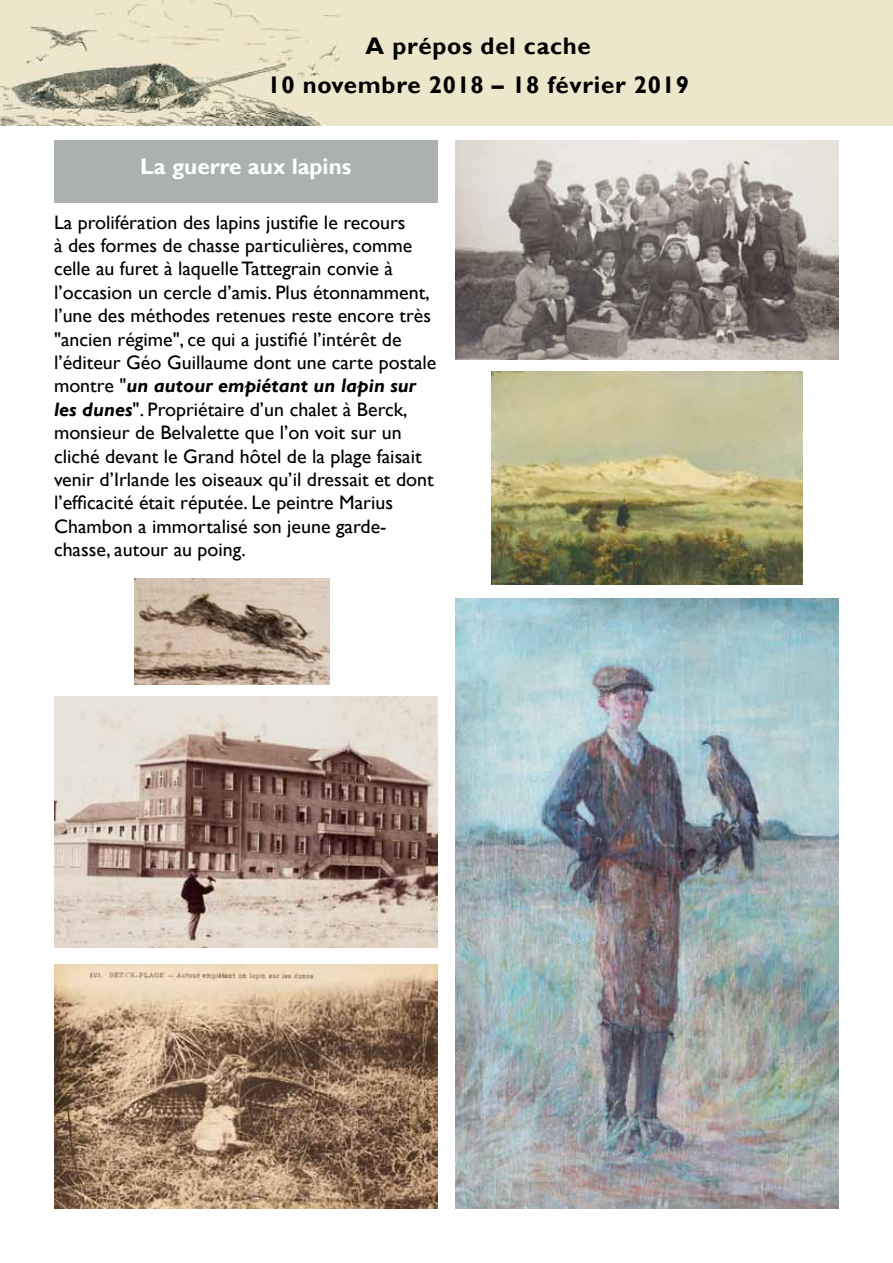
<style>
.page{position:relative;width:893px;height:1263px;background:#fff}
.page>*{position:absolute;margin:0;border:0;box-sizing:border-box;transform-origin:0 0}
.t1{font:700 24px/39px "Gill Sans";letter-spacing:.03em;color:#000;text-align:center}
.t2{font:700 22.5px "Gill Sans";color:#fff}
.t3{font:19.5px/23.4px "Gill Sans";color:#000}
.s1{font-weight:700;font-style:italic}
</style>
<div class="page">
<img style="left:455px;top:141px;width:384px;height:218px">
<img style="left:455px;top:599px;width:384px;height:610px">
<img style="left:54px;top:696px;width:383px;height:251px">
<img style="left:54px;top:965px;width:383px;height:244px">
<img style="left:0;top:0;width:893px;height:125px">
<img style="left:492px;top:371px;width:310px;height:214px">
<img style="left:134px;top:578px;width:196px;height:107px">
<p class="t1" style="left:267px;top:27px;width:423px">A prépos del cache<br>10 novembre 2018 – 18 février 2019</p>
<p class="t2" style="left:140px;top:153px;width:213px">La guerre aux lapins</p>
<p class="t3" style="left:54px;top:211px;width:384px">La prolifération des lapins justifie le recours<br>à des formes de chasse particulières, comme celle au furet à laquelle Tattegrain convie à l’occasion un cercle d’amis. Plus étonnamment, l’une des méthodes retenues reste encore très "ancien régime", ce qui a justifié l’intérêt de l’éditeur Géo Guillaume dont une carte postale montre "<span class="s1">un autour empiétant un lapin sur les dunes</span>". Propriétaire d’un chalet à Berck, monsieur de Belvalette que l’on voit sur un cliché devant le Grand hôtel de la plage faisait venir d’Irlande les oiseaux qu’il dressait et dont l’efficacité était réputée. Le peintre Marius Chambon a immortalisé son jeune garde&shy;chasse, autour au poing.</p>
</div>
